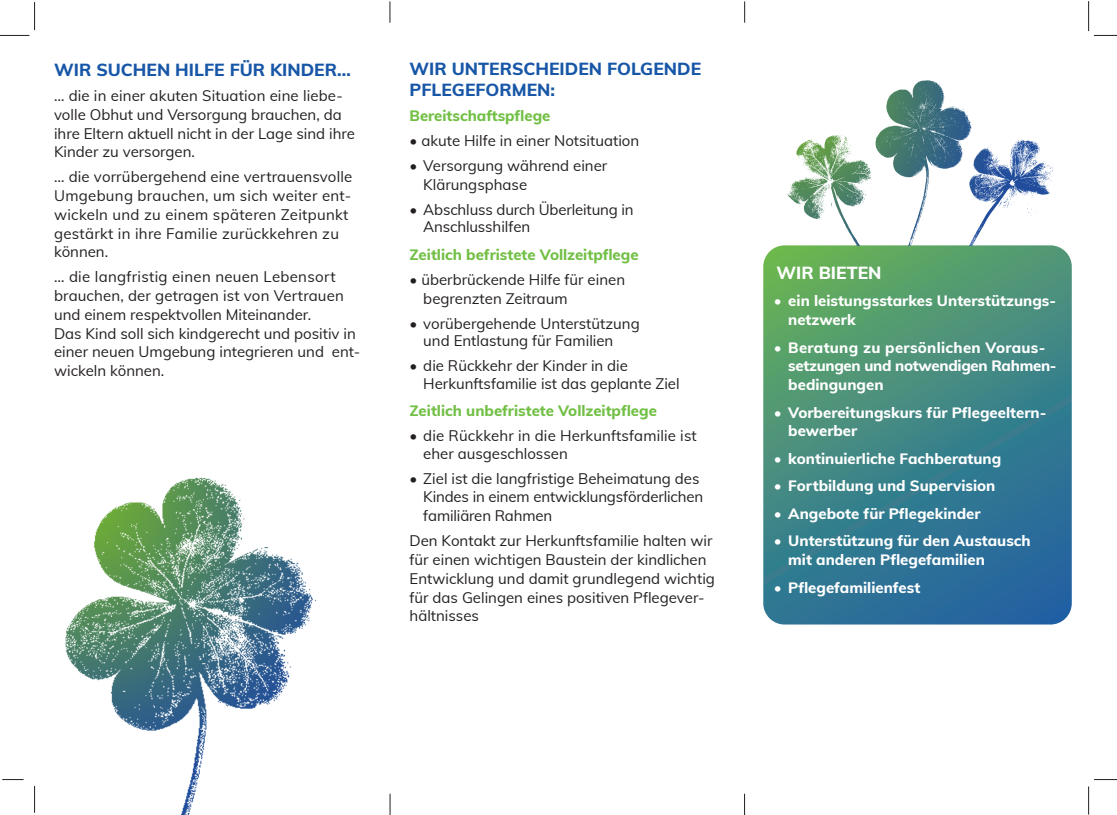
<style>
.page{position:relative;width:1117px;height:815px;background:#fff}
.page>*{position:absolute;margin:0;border:0;box-sizing:border-box;transform-origin:0 0}
.t1{font:800 17.5px/21px "Muli";color:#1857a7}
.t2{font:800 17.5px "Muli";color:#fff}
.t3{font:15px/18.8px "Muli";color:#231f20}
.t4{font:800 15px/18.8px "Muli";color:#fff}
.t5{font:15px/18.8px "Muli";letter-spacing:.02em;color:#231f20}
.t6{font:800 15px "Muli";color:#71bf44}
</style>
<div class="page">
<svg style="left:763px;top:245px;width:308px;height:380px;background:#418784"></svg>
<img style="left:65px;top:477px;width:252px;height:338px">
<img style="left:787px;top:80px;width:266px;height:165px">
<svg style="left:0;top:2px;width:35px;height:34px"></svg>
<hr style="left:1087px;top:1px;width:1px;height:30px;background:#231f20">
<svg style="left:1093px;top:35px;width:23px;height:1px"></svg>
<svg style="left:34px;top:786px;width:1px;height:27px"></svg>
<svg style="left:2px;top:779px;width:22px;height:1px"></svg>
<svg style="left:1094px;top:779px;width:22px;height:1px"></svg>
<svg style="left:744px;top:1px;width:1px;height:22px"></svg>
<svg style="left:389px;top:1px;width:1px;height:22px"></svg>
<svg style="left:744px;top:794px;width:1px;height:21px"></svg>
<svg style="left:390px;top:794px;width:1px;height:21px"></svg>
<p class="t1" style="left:54px;top:58px;width:298px">WIR SUCHEN HILFE FÜR KINDER…</p>
<p class="t3" style="left:54px;top:86px;width:302px">… die in einer akuten Situation eine liebe&shy;volle Obhut und Versorgung brauchen, da ihre Eltern aktuell nicht in der Lage sind ihre Kinder zu versorgen.</p>
<p class="t5" style="left:54px;top:167px;width:300px">… die vorrübergehend eine vertrauensvolle Umgebung brauchen, um sich weiter ent&shy;wickeln und zu einem späteren Zeitpunkt gestärkt in ihre Familie zurückkehren zu können.</p>
<p class="t3" style="left:54px;top:267px;width:307px">… die langfristig einen neuen Lebensort brauchen, der getragen ist von Vertrauen und einem respektvollen Miteinander.<br>Das Kind soll sich kindgerecht und positiv in einer neuen Umgebung integrieren und ent&shy;wickeln können.</p>
<p class="t2" style="left:776px;top:260px;width:107px">WIR BIETEN</p>
<p class="t1" style="left:409px;top:58px;width:293px">WIR UNTERSCHEIDEN FOLGENDE<br>PFLEGEFORMEN:</p>
<p class="t6" style="left:409px;top:105px;width:142px">Bereitschaftspflege</p>
<p class="t3" style="left:409px;top:131px;width:231px">• akute Hilfe in einer Notsituation</p>
<p class="t3" style="left:423px;top:156px;width:185px;text-indent:-14px">• Versorgung während einer<br>Klärungsphase</p>
<p class="t3" style="left:423px;top:200px;width:212px;line-height:17.5px;text-indent:-14px">• Abschluss durch Überleitung in<br>Anschlusshilfen</p>
<p class="t6" style="left:409px;top:244px;width:230px">Zeitlich befristete Vollzeitpflege</p>
<p class="t3" style="left:423px;top:269px;width:203px;text-indent:-14px">• überbrückende Hilfe für einen begrenzten Zeitraum</p>
<p class="t3" style="left:423px;top:314px;width:218px;line-height:17.5px;text-indent:-14px">• vorübergehende Unterstützung und Entlastung für Familien</p>
<p class="t3" style="left:423px;top:356px;width:258px;line-height:17.5px;text-indent:-14px">• die Rückkehr der Kinder in die<br>Herkunftsfamilie ist das geplante Ziel</p>
<p class="t6" style="left:409px;top:400px;width:249px">Zeitlich unbefristete Vollzeitpflege</p>
<p class="t3" style="left:423px;top:426px;width:275px;line-height:17.5px;text-indent:-14px">• die Rückkehr in die Herkunftsfamilie ist eher ausgeschlossen</p>
<p class="t3" style="left:423px;top:468px;width:281px;text-indent:-14px">• Ziel ist die langfristige Beheimatung des<br>Kindes in einem entwicklungsförderlichen familiären Rahmen</p>
<p class="t3" style="left:409px;top:531px;width:307px">Den Kontakt zur Herkunftsfamilie halten wir für einen wichtigen Baustein der kindlichen Entwicklung und damit grundlegend wichtig für das Gelingen eines positiven Pflegever&shy;hältnisses</p>
<p class="t4" style="left:788px;top:291px;width:269px;text-indent:-14px">• ein leistungsstarkes Unterstützungs&shy;netzwerk</p>
<p class="t4" style="left:788px;top:337px;width:270px;text-indent:-14px">• Beratung zu persönlichen Voraus&shy;setzungen und notwendigen Rahmen&shy;bedingungen</p>
<p class="t4" style="left:788px;top:402px;width:260px;text-indent:-14px">• Vorbereitungskurs für Pflegeeltern&shy;bewerber</p>
<p class="t4" style="left:773px;top:448px;width:229px">• kontinuierliche Fachberatung</p>
<p class="t4" style="left:773px;top:476px;width:223px">• Fortbildung und Supervision</p>
<p class="t4" style="left:773px;top:503px;width:208px">• Angebote für Pflegekinder</p>
<p class="t4" style="left:788px;top:531px;width:244px;text-indent:-14px">• Unterstützung für den Austausch mit anderen Pflegefamilien</p>
<p class="t4" style="left:773px;top:577px;width:148px">• Pflegefamilienfest</p>
</div>
